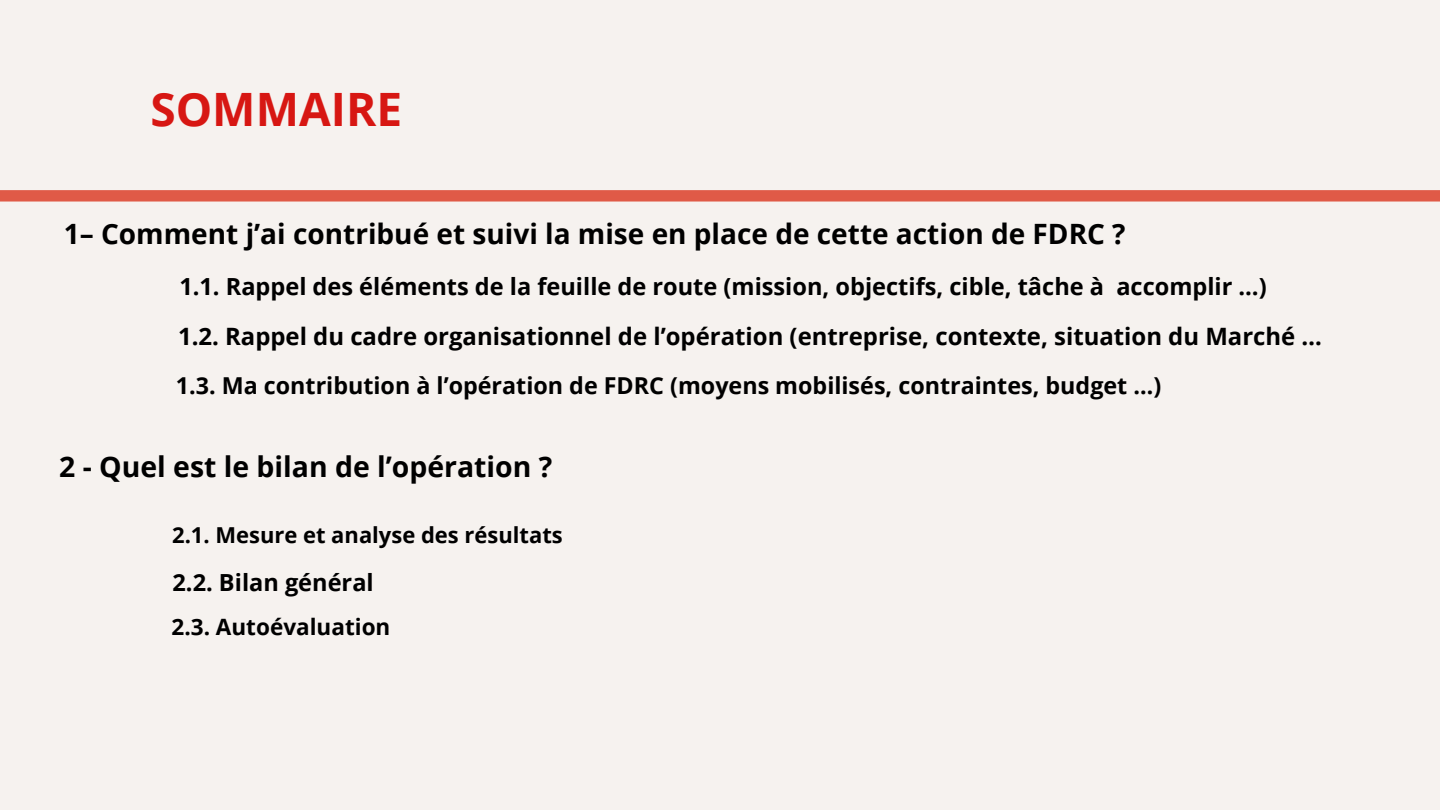
<style>
.page{position:relative;width:1440px;height:810px;background:#f6f2ef}
.page>*{position:absolute;margin:0;border:0;box-sizing:border-box;transform-origin:0 0}
.t1{font:700 46px "Open Sans";color:#d71713}
.t2{font:700 28.4px "Open Sans";color:#000}
.t3{font:700 28px "Open Sans";color:#000}
.t4{font:700 23.9px "Open Sans";color:#000}
.t5{font:700 23.6px "Open Sans";color:#000}
.t6{font:700 23.3px "Open Sans";color:#000}
.t7{font:700 22.5px "Open Sans";color:#000}
.t8{font:700 22px "Open Sans";color:#000}
</style>
<div class="page">
<svg style="left:0;top:190px;width:1440px;height:12px;fill:#e05a47"></svg>
<p class="t1" style="left:150px;top:77px;width:253px">SOMMAIRE</p>
<p class="t3" style="left:64px;top:215px;width:1063px">1– Comment j’ai contribué et suivi la mise en place de cette action de FDRC ?</p>
<p class="t5" style="left:179px;top:270px;width:1089px">1.1. Rappel des éléments de la feuille de route (mission, objectifs, cible, tâche à accomplir …)</p>
<p class="t4" style="left:178px;top:320px;width:1145px">1.2. Rappel du cadre organisationnel de l’opération (entreprise, contexte, situation du Marché …</p>
<p class="t6" style="left:176px;top:369px;width:987px">1.3. Ma contribution à l’opération de FDRC (moyens mobilisés, contraintes, budget …)</p>
<p class="t2" style="left:59px;top:447px;width:495px">2 - Quel est le bilan de l’opération ?</p>
<p class="t8" style="left:172px;top:520px;width:392px">2.1. Mesure et analyse des résultats</p>
<p class="t5" style="left:173px;top:566px;width:203px">2.2. Bilan général</p>
<p class="t7" style="left:172px;top:611px;width:220px">2.3. Autoévaluation</p>
</div>
